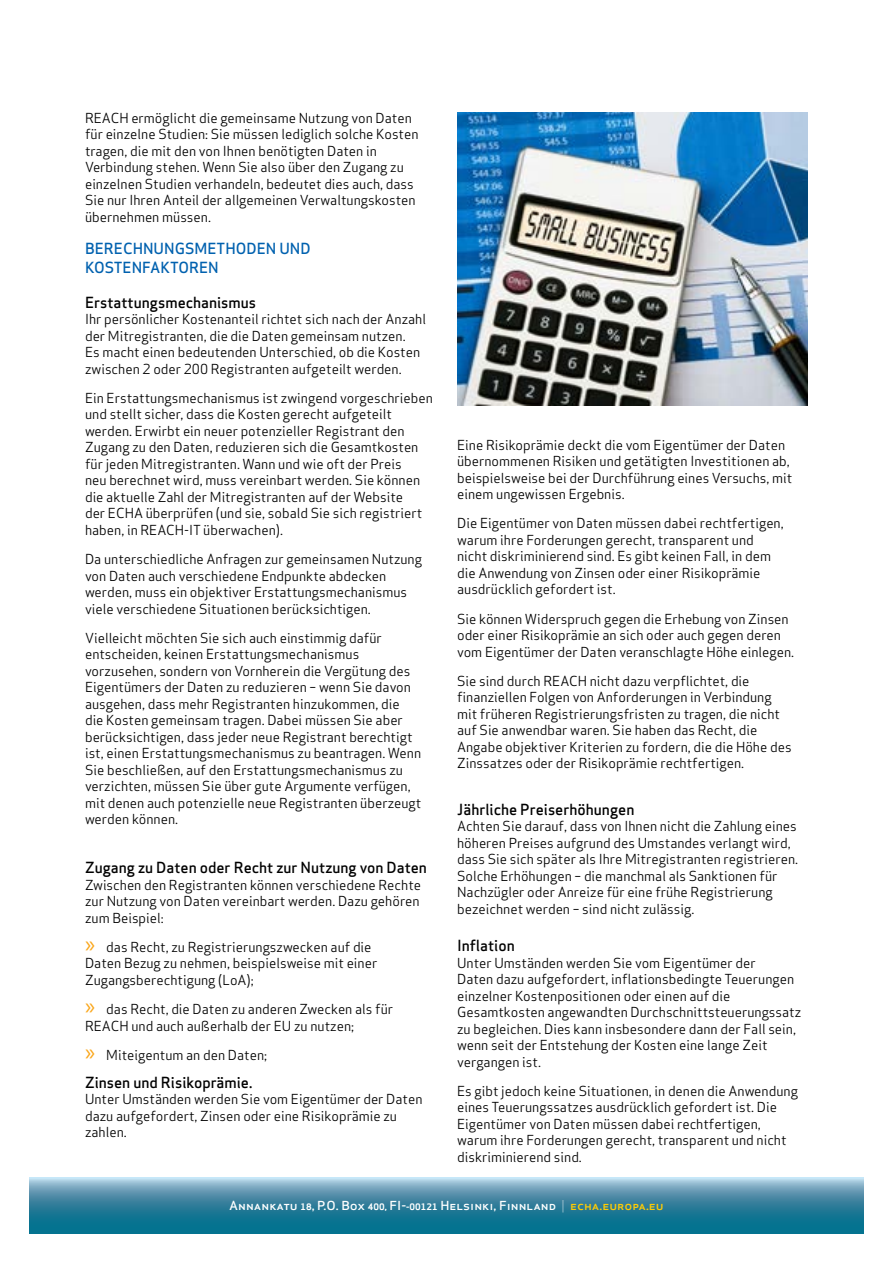
<style>
.page{position:relative;width:893px;height:1263px;background:#fff}
.page>*{position:absolute;margin:0;border:0;box-sizing:border-box;transform-origin:0 0}
.t1{font:500 15px "Apex Sans";color:#000}
.t2{font:500 15px/19.5px "Apex Sans";color:#0061af}
.t3{font:13.5px/16.5px "Apex Sans";color:#000}
.t4{font:500 12.15px "Apex Sans";color:#fff;scale:1.08 1}
.s1{font-family:"Myriad Pro";font-size:24px;color:#faa61a}
.s2{font-weight:700;font-size:8.7px}
.s3{font-weight:700;font-size:8.25px}
.s4{font-weight:300}
.s5{color:#ffcb05}
</style>
<div class="page">
<svg style="left:30px;top:1178px;width:833px;height:55px;background:#3e8aa5"></svg>
<img style="left:457px;top:112px;width:351px;height:293px">
<p class="t3" style="left:85px;top:108px;width:335px">REACH ermöglicht die gemeinsame Nutzung von Daten für einzelne Studien: Sie müssen lediglich solche Kosten tragen, die mit den von Ihnen benötigten Daten in Verbindung stehen. Wenn Sie also über den Zugang zu einzelnen Studien verhandeln, bedeutet dies auch, dass Sie nur Ihren Anteil der allgemeinen Verwaltungskosten übernehmen müssen.</p>
<p class="t2" style="left:85px;top:237px;width:227px">BERECHNUNGSMETHODEN UND<br>KOSTENFAKTOREN</p>
<p class="t1" style="left:85px;top:289px;width:173px">Erstattungsmechanismus</p>
<p class="t3" style="left:85px;top:310px;width:342px">Ihr persönlicher Kostenanteil richtet sich nach der Anzahl der Mitregistranten, die die Daten gemeinsam nutzen.<br>Es macht einen bedeutenden Unterschied, ob die Kosten zwischen 2 oder 200 Registranten aufgeteilt werden.</p>
<p class="t3" style="left:85px;top:388px;width:349px">Ein Erstattungsmechanismus ist zwingend vorgeschrieben und stellt sicher, dass die Kosten gerecht aufgeteilt werden. Erwirbt ein neuer potenzieller Registrant den Zugang zu den Daten, reduzieren sich die Gesamtkosten für jeden Mitregistranten. Wann und wie oft der Preis<br>neu berechnet wird, muss vereinbart werden. Sie können die aktuelle Zahl der Mitregistranten auf der Website<br>der ECHA überprüfen (und sie, sobald Sie sich registriert haben, in REACH-IT überwachen).</p>
<p class="t3" style="left:85px;top:549px;width:339px">Da unterschiedliche Anfragen zur gemeinsamen Nutzung von Daten auch verschiedene Endpunkte abdecken werden, muss ein objektiver Erstattungsmechanismus viele verschiedene Situationen berücksichtigen.</p>
<p class="t3" style="left:85px;top:628px;width:338px">Vielleicht möchten Sie sich auch einstimmig dafür entscheiden, keinen Erstattungsmechanismus vorzusehen, sondern von Vornherein die Vergütung des Eigentümers der Daten zu reduzieren – wenn Sie davon ausgehen, dass mehr Registranten hinzukommen, die die Kosten gemeinsam tragen. Dabei müssen Sie aber berücksichtigen, dass jeder neue Registrant berechtigt ist, einen Erstattungsmechanismus zu beantragen. Wenn Sie beschließen, auf den Erstattungsmechanismus zu verzichten, müssen Sie über gute Argumente verfügen, mit denen auch potenzielle neue Registranten überzeugt werden können.</p>
<p class="t1" style="left:85px;top:854px;width:343px">Zugang zu Daten oder Recht zur Nutzung von Daten</p>
<p class="t3" style="left:85px;top:875px;width:338px;text-align:justify">Zwischen den Registranten können verschiedene Rechte zur Nutzung von Daten vereinbart werden. Dazu gehören zum Beispiel:</p>
<p class="t3" style="left:85px;top:937px;width:294px"><span class="s1">»</span> das Recht, zu Registrierungszwecken auf die<br>Daten Bezug zu nehmen, beispielsweise mit einer<br>Zugangsberechtigung (LoA);</p>
<p class="t3" style="left:85px;top:1000px;width:310px"><span class="s1">»</span> das Recht, die Daten zu anderen Zwecken als für<br>REACH und auch außerhalb der EU zu nutzen;</p>
<p class="t3" style="left:85px;top:1045px;width:184px"><span class="s1">»</span> Miteigentum an den Daten;</p>
<p class="t1" style="left:85px;top:1069px;width:169px">Zinsen und Risikoprämie.</p>
<p class="t3" style="left:85px;top:1090px;width:339px">Unter Umständen werden Sie vom Eigentümer der Daten dazu aufgefordert, Zinsen oder eine Risikoprämie zu zahlen.</p>
<p class="t3" style="left:457px;top:435px;width:337px">Eine Risikoprämie deckt die vom Eigentümer der Daten übernommenen Risiken und getätigten Investitionen ab, beispielsweise bei der Durchführung eines Versuchs, mit einem ungewissen Ergebnis.</p>
<p class="t3" style="left:457px;top:514px;width:328px">Die Eigentümer von Daten müssen dabei rechtfertigen, warum ihre Forderungen gerecht, transparent und nicht diskriminierend sind. Es gibt keinen Fall, in dem die Anwendung von Zinsen oder einer Risikoprämie ausdrücklich gefordert ist.</p>
<p class="t3" style="left:457px;top:609px;width:339px">Sie können Widerspruch gegen die Erhebung von Zinsen oder einer Risikoprämie an sich oder auch gegen deren vom Eigentümer der Daten veranschlagte Höhe einlegen.</p>
<p class="t3" style="left:457px;top:671px;width:336px">Sie sind durch REACH nicht dazu verpflichtet, die finanziellen Folgen von Anforderungen in Verbindung mit früheren Registrierungsfristen zu tragen, die nicht auf Sie anwendbar waren. Sie haben das Recht, die Angabe objektiver Kriterien zu fordern, die die Höhe des Zinssatzes oder der Risikoprämie rechtfertigen.</p>
<p class="t1" style="left:457px;top:796px;width:179px">Jährliche Preiserhöhungen</p>
<p class="t3" style="left:457px;top:817px;width:343px">Achten Sie darauf, dass von Ihnen nicht die Zahlung eines höheren Preises aufgrund des Umstandes verlangt wird, dass Sie sich später als Ihre Mitregistranten registrieren.<br>Solche Erhöhungen – die manchmal als Sanktionen für Nachzügler oder Anreize für eine frühe Registrierung bezeichnet werden – sind nicht zulässig.</p>
<p class="t1" style="left:457px;top:932px;width:59px">Inflation</p>
<p class="t3" style="left:457px;top:953px;width:346px">Unter Umständen werden Sie vom Eigentümer der<br>Daten dazu aufgefordert, inflationsbedingte Teuerungen einzelner Kostenpositionen oder einen auf die Gesamtkosten angewandten Durchschnittsteuerungssatz zu begleichen. Dies kann insbesondere dann der Fall sein, wenn seit der Entstehung der Kosten eine lange Zeit vergangen ist.</p>
<p class="t3" style="left:457px;top:1081px;width:342px">Es gibt jedoch keine Situationen, in denen die Anwendung eines Teuerungssatzes ausdrücklich gefordert ist. Die Eigentümer von Daten müssen dabei rechtfertigen, warum ihre Forderungen gerecht, transparent und nicht diskriminierend sind.</p>
<p class="t4" style="left:229px;top:1195px;width:404px">Annankatu <span class="s2">18</span>, P.O. Box <span class="s2">400,</span> FI-<span class="s3">-</span><span class="s2">00121</span> Helsinki, Finnland <span class="s4">|</span> <span class="s5">echa.europa.eu</span></p>
</div>
